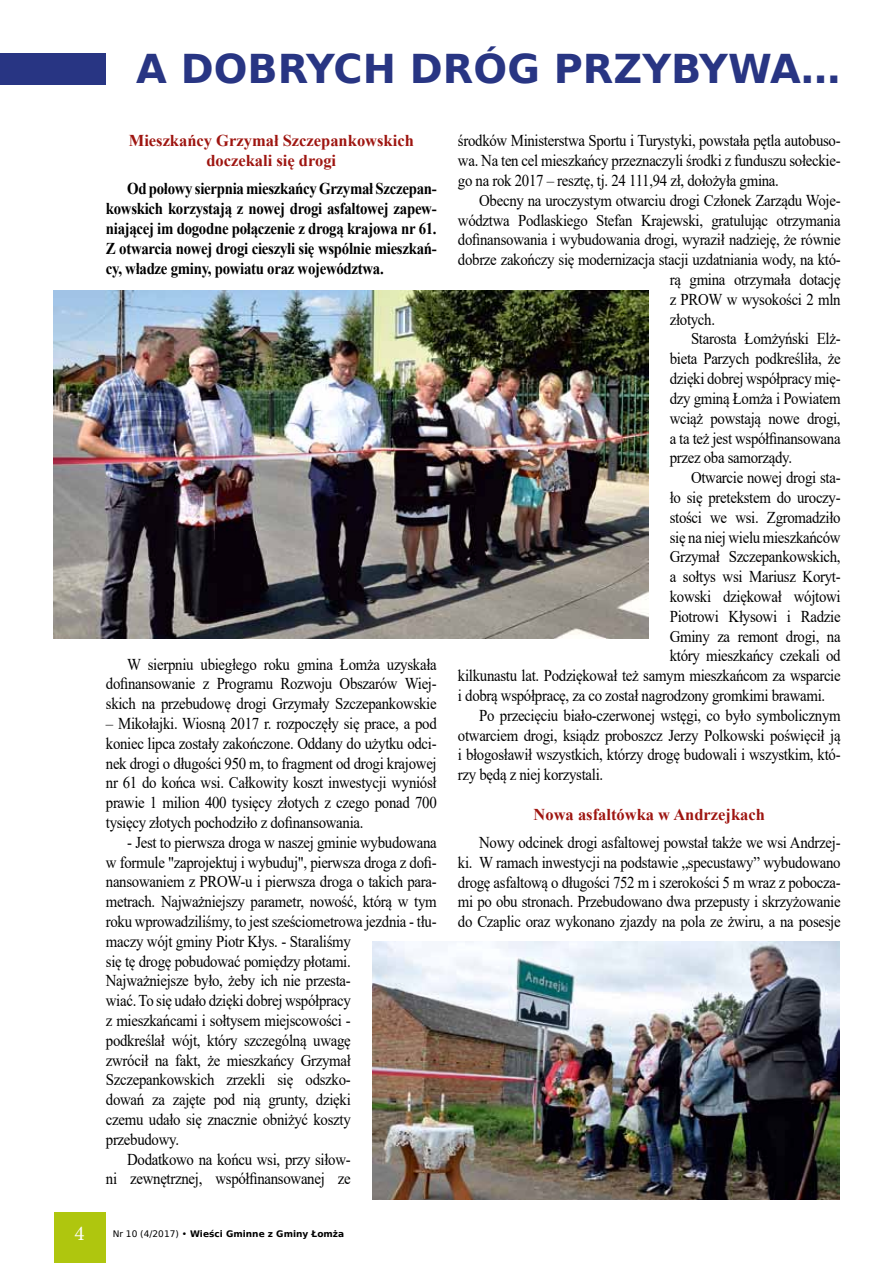
<style>
.page{position:relative;width:893px;height:1263px;background:#fff}
.page>*{position:absolute;margin:0;border:0;box-sizing:border-box;transform-origin:0 0}
.t1{font:700 39.75px "DejaVu Sans";color:#283583}
.t2{font:21px "Minion Pro";color:#fff}
.t3{font:16.5px/19.8px "Times New Roman";letter-spacing:-.02em;color:#000;text-align:justify;scale:.9 1}
.t4{font:700 16.5px/19.8px "Times New Roman";letter-spacing:-.02em;color:#000;text-align:justify;scale:.9 1}
.t5{font:700 16.5px/19.8px "Times New Roman";color:#9e1510;text-align:center}
.t6{font:700 9px "DejaVu Sans";color:#000}
.s1{font-weight:400}
</style>
<div class="page">
<div style="left:54px;top:1212px;width:51px;height:51px;background:#afc60e"></div>
<div style="left:0;top:53px;width:105px;height:32px;background:#283583"></div>
<img style="left:372px;top:942px;width:468px;height:257px">
<img style="left:53px;top:291px;width:595px;height:347px">
<h1 class="t1" style="left:136px;top:37px;width:706px">A dobrych dróg przybywa…</h1>
<p class="t5" style="left:129px;top:130px;width:287px">Mieszkańcy Grzymał Szczepankowskich doczekali się drogi</p>
<p class="t4" style="left:106px;top:178px;width:369px;text-indent:21px">Od połowy sierpnia mieszkańcy Grzymał Szczepan&shy;kowskich korzystają z nowej drogi asfaltowej zapew&shy;niającej im dogodne połączenie z drogą krajowa nr 61.<br>Z otwarcia nowej drogi cieszyli się wspólnie mieszkań&shy;cy, władze gminy, powiatu oraz województwa.</p>
<p class="t3" style="left:106px;top:654px;width:369px;text-indent:21px">W sierpniu ubiegłego roku gmina Łomża uzyskała dofinansowanie z Programu Rozwoju Obszarów Wiej&shy;skich na przebudowę drogi Grzymały Szczepankowskie</p>
<p class="t3" style="left:106px;top:713px;width:369px">– Mikołajki. Wiosną 2017 r. rozpoczęły się prace, a pod koniec lipca zostały zakończone. Oddany do użytku odci&shy;nek drogi o długości 950 m, to fragment od drogi krajowej nr 61 do końca wsi. Całkowity koszt inwestycji wyniósł prawie 1 milion 400 tysięcy złotych z czego ponad 700 tysięcy złotych pochodziło z dofinansowania.</p>
<p class="t3" style="left:127px;top:832px;width:345px">- Jest to pierwsza droga w naszej gminie wybudowana</p>
<p class="t3" style="left:106px;top:852px;width:369px">w formule "zaprojektuj i wybuduj", pierwsza droga z dofi-</p>
<p class="t3" style="left:106px;top:871px;width:369px">nansowaniem z PROW-u i pierwsza droga o takich para-</p>
<p class="t3" style="left:106px;top:891px;width:369px">metrach. Najważniejszy parametr, nowość, którą w tym</p>
<p class="t3" style="left:106px;top:911px;width:369px">roku wprowadziliśmy, to jest sześciometrowa jezdnia - tłu-</p>
<p class="t3" style="left:106px;top:931px;width:274px">maczy wójt gminy Piotr Kłys. - Staraliśmy</p>
<p class="t3" style="left:106px;top:951px;width:274px">się tę drogę pobudować pomiędzy płotami.</p>
<p class="t3" style="left:106px;top:970px;width:274px">Najważniejsze było, żeby ich nie przesta-</p>
<p class="t3" style="left:106px;top:990px;width:274px">wiać. To się udało dzięki dobrej współpracy</p>
<p class="t3" style="left:106px;top:1010px;width:274px">z mieszkańcami i sołtysem miejscowości -</p>
<p class="t3" style="left:106px;top:1030px;width:274px">podkreślał wójt, który szczególną uwagę</p>
<p class="t3" style="left:106px;top:1050px;width:274px">zwrócił na fakt, że mieszkańcy Grzymał</p>
<p class="t3" style="left:106px;top:1069px;width:274px">Szczepankowskich zrzekli się odszko-</p>
<p class="t3" style="left:106px;top:1089px;width:274px">dowań za zajęte pod nią grunty, dzięki</p>
<p class="t3" style="left:106px;top:1109px;width:274px">czemu udało się znacznie obniżyć koszty</p>
<p class="t3" style="left:106px;top:1129px;width:83px">przebudowy.</p>
<p class="t3" style="left:127px;top:1149px;width:250px">Dodatkowo na końcu wsi, przy siłow-</p>
<p class="t3" style="left:106px;top:1168px;width:274px">ni zewnętrznej, współfinansowanej ze</p>
<p class="t2" style="left:74px;top:1219px;width:12px">4</p>
<p class="t6" style="left:113px;top:1226px;width:233px"><span class="s1">Nr 10 (4/2017) •</span> Wieści Gminne z Gminy Łomża</p>
<p class="t3" style="left:458px;top:130px;width:427px">środków Ministerstwa Sportu i Turystyki, powstała pętla autobuso&shy;wa. Na ten cel mieszkańcy przeznaczyli środki z funduszu sołeckie&shy;go na rok 2017 – resztę, tj. 24 111,94 zł, dołożyła gmina.</p>
<p class="t3" style="left:479px;top:190px;width:403px">Obecny na uroczystym otwarciu drogi Członek Zarządu Woje-</p>
<p class="t3" style="left:458px;top:210px;width:427px">wództwa Podlaskiego Stefan Krajewski, gratulując otrzymania</p>
<p class="t3" style="left:458px;top:229px;width:427px">dofinansowania i wybudowania drogi, wyraził nadzieję, że równie</p>
<p class="t3" style="left:458px;top:249px;width:427px">dobrze zakończy się modernizacja stacji uzdatniania wody, na któ-</p>
<p class="t3" style="left:670px;top:269px;width:191px">rą gmina otrzymała dotację</p>
<p class="t3" style="left:670px;top:289px;width:191px">z PROW w wysokości 2 mln</p>
<p class="t3" style="left:670px;top:309px;width:52px">złotych.</p>
<p class="t3" style="left:691px;top:328px;width:168px">Starosta Łomżyński Elż-</p>
<p class="t3" style="left:670px;top:348px;width:191px">bieta Parzych podkreśliła, że</p>
<p class="t3" style="left:670px;top:368px;width:191px">dzięki dobrej współpracy mię-</p>
<p class="t3" style="left:670px;top:388px;width:191px">dzy gminą Łomża i Powiatem</p>
<p class="t3" style="left:670px;top:408px;width:191px">wciąż powstają nowe drogi,</p>
<p class="t3" style="left:670px;top:427px;width:191px">a ta też jest współfinansowana</p>
<p class="t3" style="left:670px;top:447px;width:138px">przez oba samorządy.</p>
<p class="t3" style="left:691px;top:467px;width:168px">Otwarcie nowej drogi sta-</p>
<p class="t3" style="left:670px;top:487px;width:191px">ło się pretekstem do uroczy-</p>
<p class="t3" style="left:670px;top:507px;width:191px">stości we wsi. Zgromadziło</p>
<p class="t3" style="left:670px;top:526px;width:191px">się na niej wielu mieszkańców</p>
<p class="t3" style="left:670px;top:546px;width:191px">Grzymał Szczepankowskich,</p>
<p class="t3" style="left:670px;top:566px;width:191px">a sołtys wsi Mariusz Koryt-</p>
<p class="t3" style="left:670px;top:586px;width:191px">kowski dziękował wójtowi</p>
<p class="t3" style="left:670px;top:606px;width:191px">Piotrowi Kłysowi i Radzie</p>
<p class="t3" style="left:670px;top:625px;width:191px">Gminy za remont drogi, na</p>
<p class="t3" style="left:670px;top:645px;width:191px">który mieszkańcy czekali od</p>
<p class="t3" style="left:458px;top:665px;width:427px">kilkunastu lat. Podziękował też samym mieszkańcom za wsparcie</p>
<p class="t3" style="left:458px;top:685px;width:410px">i dobrą współpracę, za co został nagrodzony gromkimi brawami.</p>
<p class="t3" style="left:479px;top:705px;width:403px">Po przecięciu biało-czerwonej wstęgi, co było symbolicznym</p>
<p class="t3" style="left:458px;top:724px;width:427px">otwarciem drogi, ksiądz proboszcz Jerzy Polkowski poświęcił ją</p>
<p class="t3" style="left:458px;top:744px;width:427px">i błogosławił wszystkich, którzy drogę budowali i wszystkim, któ-</p>
<p class="t3" style="left:458px;top:764px;width:163px">rzy będą z niej korzystali.</p>
<p class="t5" style="left:534px;top:804px;width:233px">Nowa asfaltówka w Andrzejkach</p>
<p class="t3" style="left:458px;top:832px;width:427px;text-indent:21px">Nowy odcinek drogi asfaltowej powstał także we wsi Andrzej&shy;ki. W ramach inwestycji na podstawie „specustawy” wybudowano drogę asfaltową o długości 752 m i szerokości 5 m wraz z pobocza&shy;mi po obu stronach. Przebudowano dwa przepusty i skrzyżowanie do Czaplic oraz wykonano zjazdy na pola ze żwiru, a na posesje</p>
</div>
